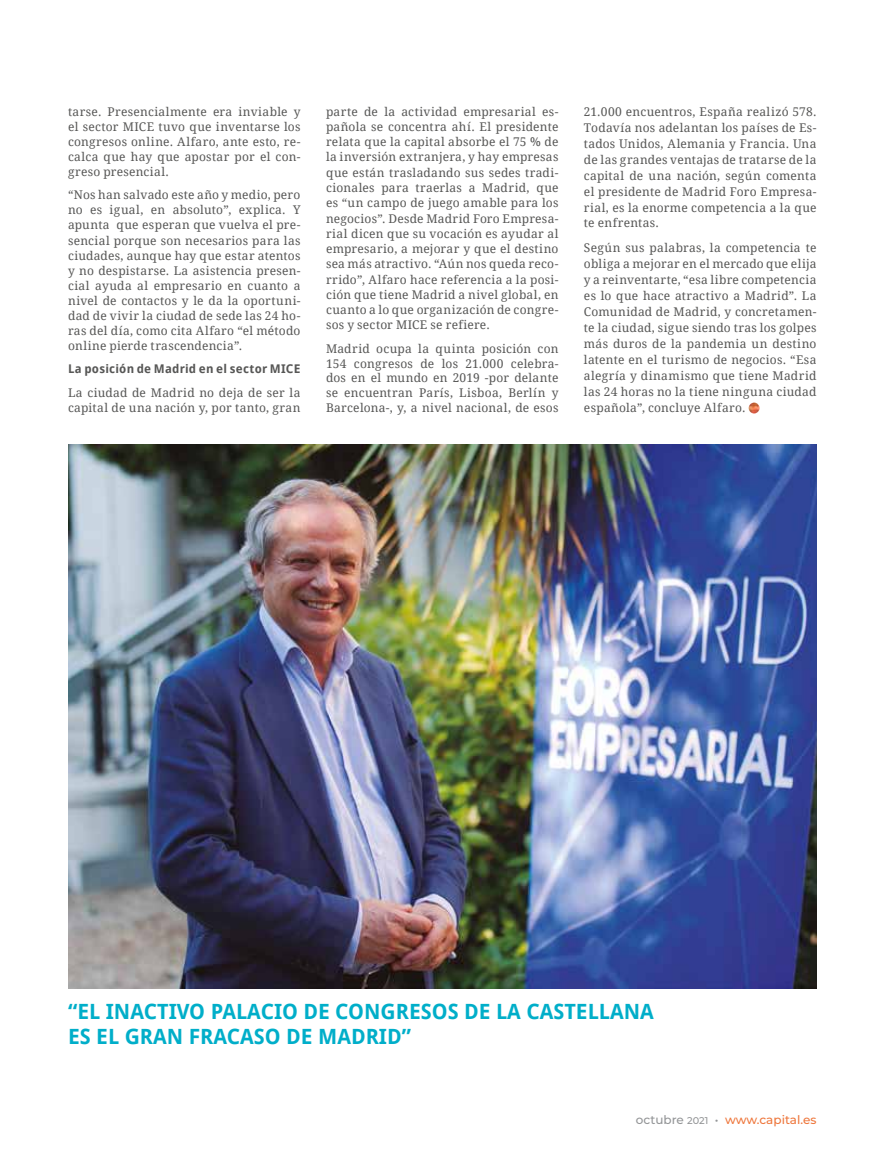
<style>
.page{position:relative;width:893px;height:1149px;background:#fff}
.page>*{position:absolute;margin:0;border:0;box-sizing:border-box;transform-origin:0 0}
.t1{font:700 21px/25.2px "Droid Sans";color:#00aec9}
.t2{font:12px/15px "Droid Serif";letter-spacing:.02em;color:#575756;text-align:justify}
.t3{font:700 12px "Droid Sans";letter-spacing:.02em;color:#575756}
.t4{font:500 12px "Montserrat";color:#ee763b}
.s1{color:#939597}
.s2{font-size:9.75px;color:#939597}
</style>
<div class="page">
<svg style="left:749px;top:402px;width:11px;height:11px"></svg>
<img style="left:68px;top:444px;width:748px;height:543px">
<p class="t2" style="left:68px;top:103px;width:234px">tarse. Presencialmente era inviable y el sector MICE tuvo que inventarse los congresos online. Alfaro, ante esto, re&shy;calca que hay que apostar por el con&shy;greso presencial.</p>
<p class="t2" style="left:68px;top:187px;width:234px">“Nos han salvado este año y medio, pero no es igual, en absoluto”, explica. Y apunta que esperan que vuelva el pre&shy;sencial porque son necesarios para las ciudades, aunque hay que estar atentos y no despistarse. La asistencia presen&shy;cial ayuda al empresario en cuanto a nivel de contactos y le da la oportuni&shy;dad de vivir la ciudad de sede las 24 ho&shy;ras del día, como cita Alfaro “el método online pierde trascendencia”.</p>
<p class="t3" style="left:68px;top:360px;width:234px">La posición de Madrid en el sector MICE</p>
<p class="t2" style="left:68px;top:385px;width:234px">La ciudad de Madrid no deja de ser la capital de una nación y, por tanto, gran</p>
<p class="t2" style="left:326px;top:103px;width:234px">parte de la actividad empresarial es&shy;pañola se concentra ahí. El presidente relata que la capital absorbe el 75 % de la inversión extranjera, y hay empresas que están trasladando sus sedes tradi&shy;cionales para traerlas a Madrid, que es “un campo de juego amable para los negocios”. Desde Madrid Foro Empresa&shy;rial dicen que su vocación es ayudar al empresario, a mejorar y que el destino sea más atractivo. “Aún nos queda reco&shy;rrido”, Alfaro hace referencia a la posi&shy;ción que tiene Madrid a nivel global, en cuanto a lo que organización de congre&shy;sos y sector MICE se refiere.</p>
<p class="t2" style="left:326px;top:340px;width:234px">Madrid ocupa la quinta posición con 154 congresos de los 21.000 celebra&shy;dos en el mundo en 2019 -por delante se encuentran París, Lisboa, Berlín y Barcelona-, y, a nivel nacional, de esos</p>
<p class="t2" style="left:584px;top:103px;width:234px;line-height:15.9px">21.000 encuentros, España realizó 578.<br>Todavía nos adelantan los países de Es&shy;tados Unidos, Alemania y Francia. Una de las grandes ventajas de tratarse de la capital de una nación, según comenta el presidente de Madrid Foro Empresa&shy;rial, es la enorme competencia a la que te enfrentas.</p>
<p class="t2" style="left:584px;top:239px;width:234px;line-height:16px">Según sus palabras, la competencia te obliga a mejorar en el mercado que elija y a reinventarte, “esa libre competencia es lo que hace atractivo a Madrid”. La Comunidad de Madrid, y concretamen&shy;te la ciudad, sigue siendo tras los golpes más duros de la pandemia un destino latente en el turismo de negocios. “Esa alegría y dinamismo que tiene Madrid las 24 horas no la tiene ninguna ciudad española”, concluye Alfaro.</p>
<h1 class="t1" style="left:68px;top:997px;width:587px">“EL INACTIVO PALACIO DE CONGRESOS DE LA CASTELLANA<br>ES EL GRAN FRACASO DE MADRID”</h1>
<p class="t4" style="left:636px;top:1111px;width:182px"><span class="s1">octubre</span> <span class="s2">2021</span> <span class="s1">•</span> www.capital.es</p>
</div>
